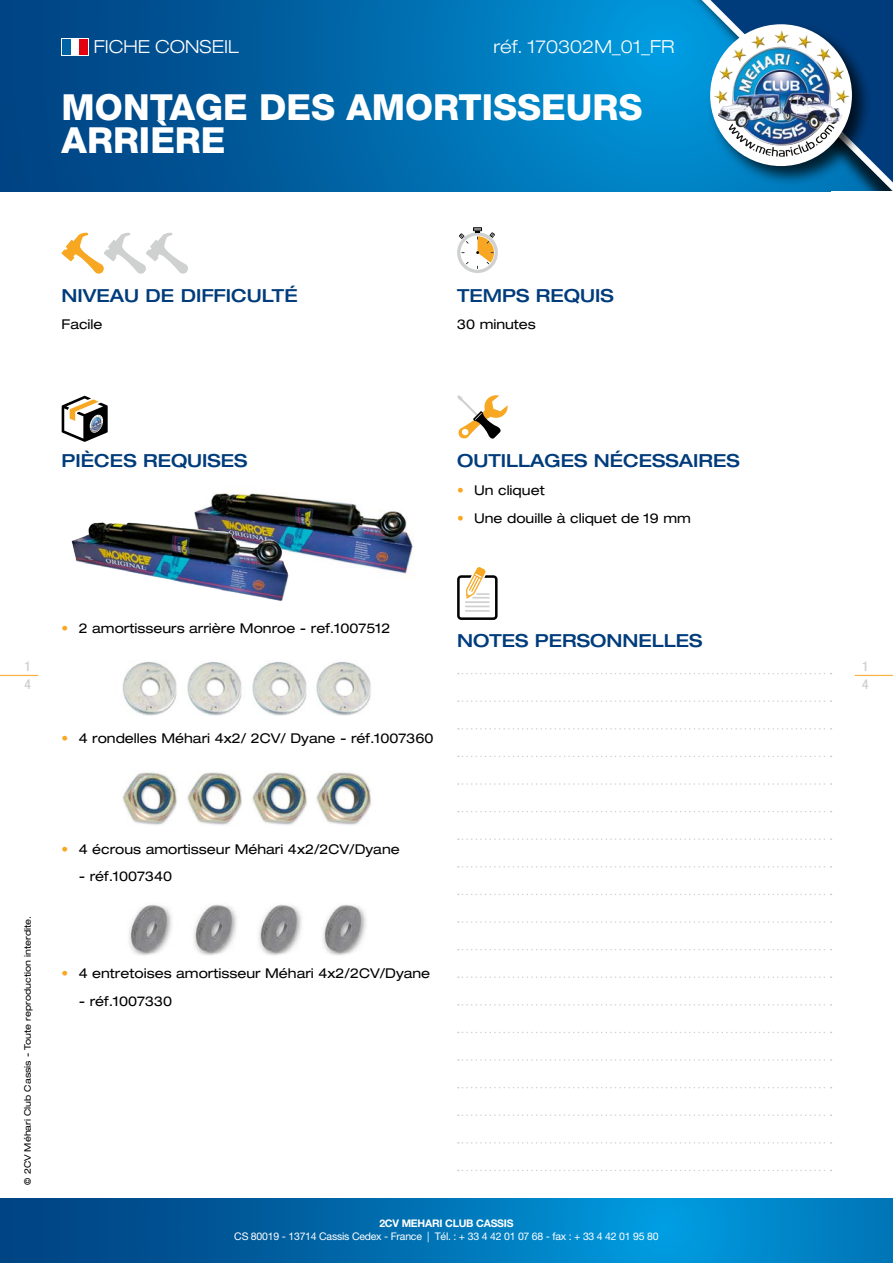
<style>
.page{position:relative;width:893px;height:1263px;background:#fff}
.page>*{position:absolute;margin:0;border:0;box-sizing:border-box;transform-origin:0 0}
.t1{font:800 36px/33px "Helvetica Neue LT Pro";color:#fff}
.t2{font:500 expanded 18px "Helvetica Neue LT Pro";color:#003c7c}
.t3{font:300 expanded 18px "Helvetica Neue LT Pro";color:#fff}
.t4{font:expanded 13.5px "Helvetica Neue LT Pro";color:#000}
.t5{font:500 condensed 13.5px/18px "Helvetica Neue LT Pro";color:#cfd0d0}
.t6{font:10.5px "Helvetica Neue LT Pro";letter-spacing:-.02em;color:#fff}
.t7{font:700 10.5px "Helvetica Neue LT Pro";letter-spacing:-.02em;color:#fff}
.t8{font:expanded 9px "Helvetica Neue LT Pro";color:#000}
.s1{font-weight:900;font-stretch:normal;color:#f7a721}
</style>
<div class="page">
<svg style="left:0;top:0;width:673px;height:191px;background:#0067a8"></svg>
<svg style="left:673px;top:0;width:220px;height:192px;background:#066bab"></svg>
<div style="left:831px;top:191px;width:62px;height:42px;background:#fff"></div>
<svg style="left:0;top:1199px;width:893px;height:64px;background:#0070b2"></svg>
<div style="left:707px;top:21px;width:166px;height:166px;background:#000;opacity:.75"></div>
<img style="left:710px;top:24px;width:142px;height:142px;border-radius:50%">
<img style="left:774px;top:30px;width:7px;height:14px">
<svg style="left:62px;top:232px;width:126px;height:42px"></svg>
<svg style="left:457px;top:395px;width:51px;height:44px"></svg>
<svg style="left:475px;top:413px;width:7px;height:7px"></svg>
<svg style="left:62px;top:396px;width:46px;height:46px"></svg>
<img style="left:90px;top:415px;width:14px;height:18px">
<svg style="left:457px;top:227px;width:41px;height:46px"></svg>
<hr style="left:0;top:675px;width:38px;height:1px;background:#f7a721">
<hr style="left:855px;top:675px;width:38px;height:1px;background:#f7a721">
<svg style="left:62px;top:38px;width:27px;height:17px"></svg>
<div style="left:63px;top:39px;width:25px;height:15px;background:#fff"></div>
<div style="left:63px;top:39px;width:8px;height:15px;background:#0063a3"></div>
<div style="left:79px;top:39px;width:9px;height:15px;background:#e3000f"></div>
<svg style="left:458px;top:673px;width:374px;height:1px"></svg>
<svg style="left:458px;top:700px;width:374px;height:2px"></svg>
<svg style="left:458px;top:728px;width:374px;height:1px"></svg>
<svg style="left:458px;top:756px;width:374px;height:1px"></svg>
<svg style="left:458px;top:783px;width:374px;height:2px"></svg>
<svg style="left:458px;top:811px;width:374px;height:1px"></svg>
<svg style="left:458px;top:838px;width:374px;height:2px"></svg>
<svg style="left:458px;top:866px;width:374px;height:1px"></svg>
<svg style="left:458px;top:894px;width:374px;height:1px"></svg>
<svg style="left:458px;top:921px;width:374px;height:2px"></svg>
<svg style="left:458px;top:949px;width:374px;height:1px"></svg>
<svg style="left:458px;top:976px;width:374px;height:2px"></svg>
<svg style="left:458px;top:1004px;width:374px;height:1px"></svg>
<svg style="left:458px;top:1032px;width:374px;height:1px"></svg>
<svg style="left:458px;top:1059px;width:374px;height:2px"></svg>
<svg style="left:458px;top:1087px;width:374px;height:1px"></svg>
<svg style="left:458px;top:1114px;width:374px;height:2px"></svg>
<svg style="left:458px;top:1142px;width:374px;height:1px"></svg>
<svg style="left:458px;top:1170px;width:374px;height:1px"></svg>
<svg style="left:457px;top:567px;width:41px;height:53px"></svg>
<img style="left:194px;top:491px;width:220px;height:83px">
<img style="left:122px;top:661px;width:55px;height:55px">
<svg style="left:187px;top:662px;width:55px;height:54px"></svg>
<svg style="left:252px;top:662px;width:55px;height:54px"></svg>
<svg style="left:316px;top:662px;width:55px;height:54px"></svg>
<img style="left:122px;top:772px;width:55px;height:53px">
<img style="left:187px;top:772px;width:55px;height:53px">
<img style="left:252px;top:772px;width:55px;height:53px">
<img style="left:316px;top:772px;width:55px;height:53px">
<img style="left:129px;top:904px;width:43px;height:52px">
<svg style="left:193px;top:904px;width:44px;height:52px"></svg>
<svg style="left:258px;top:904px;width:44px;height:52px"></svg>
<svg style="left:323px;top:904px;width:43px;height:52px"></svg>
<img style="left:71px;top:522px;width:218px;height:79px">
<h2 class="t3" style="left:94px;top:36px;width:146px">FICHE CONSEIL</h2>
<h2 class="t3" style="left:494px;top:36px;width:182px">réf. 170302M_01_FR</h2>
<h1 class="t1" style="left:62px;top:90px;width:582px">MONTAGE DES AMORTISSEURS<br>ARRIÈRE</h1>
<h2 class="t2" style="left:62px;top:284px;width:237px">NIVEAU DE DIFFICULTÉ</h2>
<p class="t4" style="left:62px;top:317px;width:42px">Facile</p>
<h2 class="t2" style="left:62px;top:450px;width:187px">PIÈCES REQUISES</h2>
<p class="t4" style="left:62px;top:620px;width:330px"><span class="s1">•</span> 2 amortisseurs arrière Monroe - ref.1007512</p>
<h2 class="t2" style="left:457px;top:284px;width:158px">TEMPS REQUIS</h2>
<p class="t4" style="left:457px;top:317px;width:80px">30 minutes</p>
<h2 class="t2" style="left:457px;top:450px;width:284px">OUTILLAGES NÉCESSAIRES</h2>
<p class="t4" style="left:457px;top:482px;width:89px"><span class="s1">•</span> Un cliquet</p>
<p class="t4" style="left:457px;top:510px;width:235px"><span class="s1">•</span> Une douille à cliquet de 19 mm</p>
<h2 class="t2" style="left:457px;top:629px;width:247px">NOTES PERSONNELLES</h2>
<p class="t5" style="left:24px;top:656px;width:8px">1<br>4</p>
<p class="t5" style="left:862px;top:656px;width:8px">1<br>4</p>
<p class="t4" style="left:62px;top:731px;width:373px"><span class="s1">•</span> 4 rondelles Méhari 4x2/ 2CV/ Dyane - réf.1007360</p>
<p class="t8" style="left:22px;top:1184px;width:270px;rotate:-90deg">© 2CV Méhari Club Cassis - Toute reproduction interdite.</p>
<p class="t4" style="left:62px;top:841px;width:340px"><span class="s1">•</span> 4 écrous amortisseur Méhari 4x2/2CV/Dyane</p>
<p class="t4" style="left:79px;top:869px;width:95px">- réf.1007340</p>
<p class="t4" style="left:62px;top:965px;width:370px"><span class="s1">•</span> 4 entretoises amortisseur Méhari 4x2/2CV/Dyane</p>
<p class="t4" style="left:79px;top:993px;width:95px">- réf.1007330</p>
<p class="t7" style="left:379px;top:1216px;width:136px">2CV MEHARI CLUB CASSIS</p>
<p class="t6" style="left:234px;top:1229px;width:426px">CS 80019 - 13714 Cassis Cedex - France | Tél. : + 33 4 42 01 07 68 - fax : + 33 4 42 01 95 80</p>
</div>
